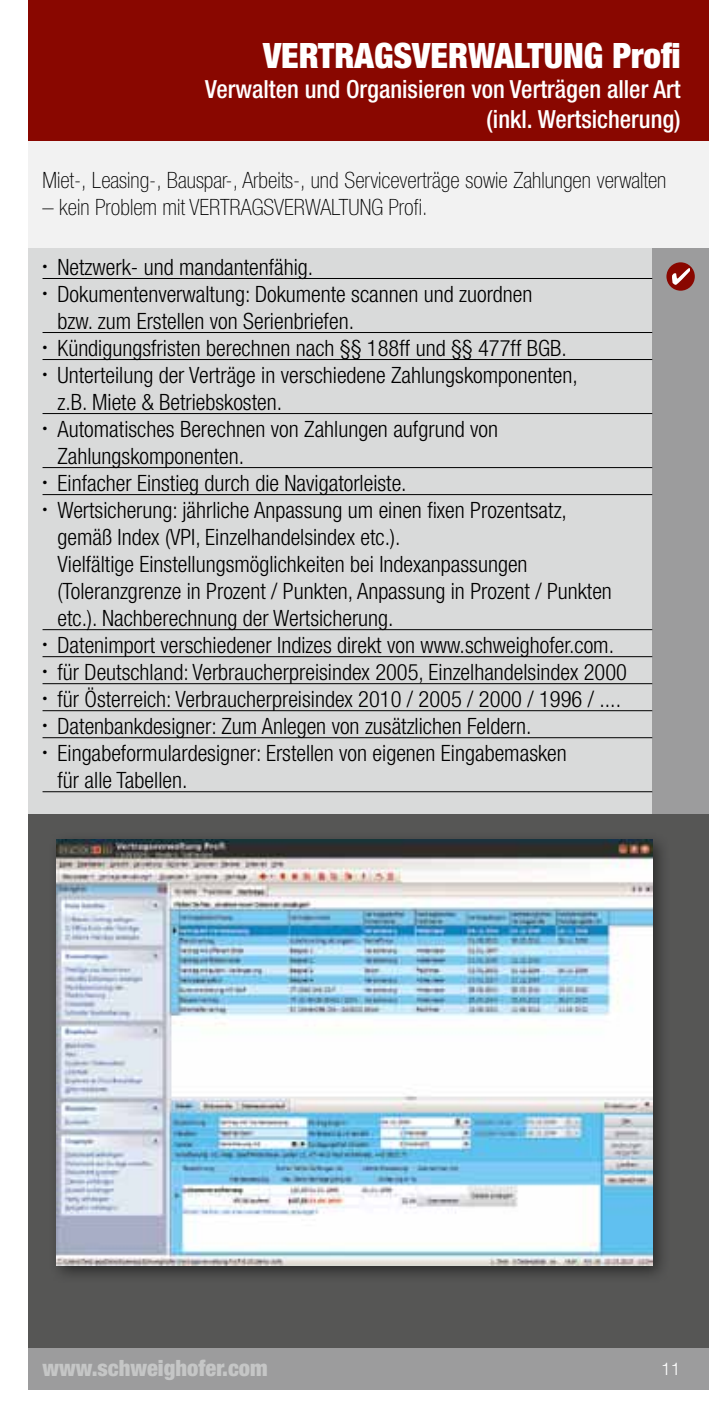
<style>
.page{position:relative;width:709px;height:1418px;background:#fff}
.page>*{position:absolute;margin:0;border:0;box-sizing:border-box;transform-origin:0 0}
.t1{font:900 condensed 35px "Helvetica Neue";color:#fff}
.t2{font:500 condensed 25px/30px "Helvetica Neue";color:#fff;text-align:right}
.t3{font:300 condensed 22.5px/27px "Helvetica Neue";color:#000}
.t4{font:100 condensed 22.5px "Helvetica Neue";color:#000}
.t5{font:900 condensed 22.5px "Helvetica Neue";color:#c5c6c6}
.t6{font:300 17.5px "Helvetica Neue";color:#fff}
</style>
<div class="page">
<div style="left:28px;top:1346px;width:681px;height:43px;background:#9c9c9d"></div>
<div style="left:28px;top:0;width:681px;height:142px;background:#890700"></div>
<div style="left:28px;top:142px;width:681px;height:319px;background:#f2f2f2"></div>
<div style="left:28px;top:248px;width:652px;height:624px;background:#d9dada"></div>
<div style="left:652px;top:248px;width:57px;height:624px;background:#9c9c9d"></div>
<div style="left:666px;top:262px;width:28px;height:29px;background:#890700;border-radius:50%"></div>
<svg style="left:672px;top:268px;width:18px;height:17px"></svg>
<div style="left:28px;top:814px;width:681px;height:532px;background:#565655"></div>
<hr style="left:43px;top:278px;width:609px;height:1px;background:#000">
<hr style="left:43px;top:332px;width:609px;height:1px;background:#000">
<hr style="left:43px;top:359px;width:609px;height:1px;background:#000">
<hr style="left:43px;top:413px;width:609px;height:1px;background:#000">
<hr style="left:43px;top:467px;width:609px;height:1px;background:#000">
<hr style="left:43px;top:494px;width:609px;height:1px;background:#000">
<hr style="left:43px;top:629px;width:609px;height:1px;background:#000">
<hr style="left:43px;top:656px;width:609px;height:1px;background:#000">
<hr style="left:43px;top:683px;width:609px;height:1px;background:#000">
<hr style="left:43px;top:710px;width:609px;height:1px;background:#000">
<hr style="left:43px;top:737px;width:609px;height:1px;background:#000">
<hr style="left:43px;top:791px;width:609px;height:1px;background:#000">
<div style="left:48px;top:831px;width:621px;height:453px;background:#000;opacity:.5"></div>
<img style="left:57px;top:839px;width:595px;height:426px">
<h1 class="t1" style="left:263px;top:34px;width:419px">VERTRAGSVERWALTUNG Profi</h1>
<p class="t2" style="left:205px;top:73px;width:477px">Verwalten und Organisieren von Verträgen aller Art (inkl. Wertsicherung)</p>
<p class="t4" style="left:43px;top:168px;width:625px">Miet-, Leasing-, Bauspar-, Arbeits-, und Serviceverträge sowie Zahlungen verwalten</p>
<p class="t4" style="left:43px;top:195px;width:386px">– kein Problem mit VERTRAGSVERWALTUNG Profi.</p>
<p class="t3" style="left:43px;top:253px;width:272px"><sup>•</sup> Netzwerk- und mandantenfähig.</p>
<p class="t3" style="left:58px;top:280px;width:476px;text-indent:-15px"><sup>•</sup> Dokumentenverwaltung: Dokumente scannen und zuordnen bzw. zum Erstellen von Serienbriefen.</p>
<p class="t3" style="left:43px;top:334px;width:526px"><sup>•</sup> Kündigungsfristen berechnen nach §§ 188ff und §§ 477ff BGB.</p>
<p class="t3" style="left:58px;top:361px;width:522px;text-indent:-15px"><sup>•</sup> Unterteilung der Verträge in verschiedene Zahlungskomponenten, z.B. Miete &amp; Betriebskosten.</p>
<p class="t3" style="left:58px;top:415px;width:442px;text-indent:-15px"><sup>•</sup> Automatisches Berechnen von Zahlungen aufgrund von<br>Zahlungskomponenten.</p>
<p class="t3" style="left:43px;top:469px;width:365px"><sup>•</sup> Einfacher Einstieg durch die Navigatorleiste.</p>
<p class="t3" style="left:58px;top:496px;width:556px;text-indent:-15px"><sup>•</sup> Wertsicherung: jährliche Anpassung um einen fixen Prozentsatz, gemäß Index (VPI, Einzelhandelsindex etc.).<br>Vielfältige Einstellungsmöglichkeiten bei Indexanpassungen (Toleranzgrenze in Prozent / Punkten, Anpassung in Prozent / Punkten etc.). Nachberechnung der Wertsicherung.</p>
<p class="t3" style="left:43px;top:631px;width:573px"><sup>•</sup> Datenimport verschiedener Indizes direkt von www.schweighofer.com.</p>
<p class="t3" style="left:43px;top:658px;width:586px"><sup>•</sup> für Deutschland: Verbraucherpreisindex 2005, Einzelhandelsindex 2000</p>
<p class="t3" style="left:43px;top:685px;width:580px"><sup>•</sup> für Österreich: Verbraucherpreisindex 2010 / 2005 / 2000 / 1996 / ....</p>
<p class="t3" style="left:43px;top:712px;width:490px"><sup>•</sup> Datenbankdesigner: Zum Anlegen von zusätzlichen Feldern.</p>
<p class="t3" style="left:58px;top:739px;width:511px;text-indent:-15px"><sup>•</sup> Eingabeformulardesigner: Erstellen von eigenen Eingabemasken für alle Tabellen.</p>
<p class="t5" style="left:43px;top:1353px;width:227px">www.schweighofer.com</p>
<p class="t6" style="left:661px;top:1358px;width:21px">11</p>
</div>
